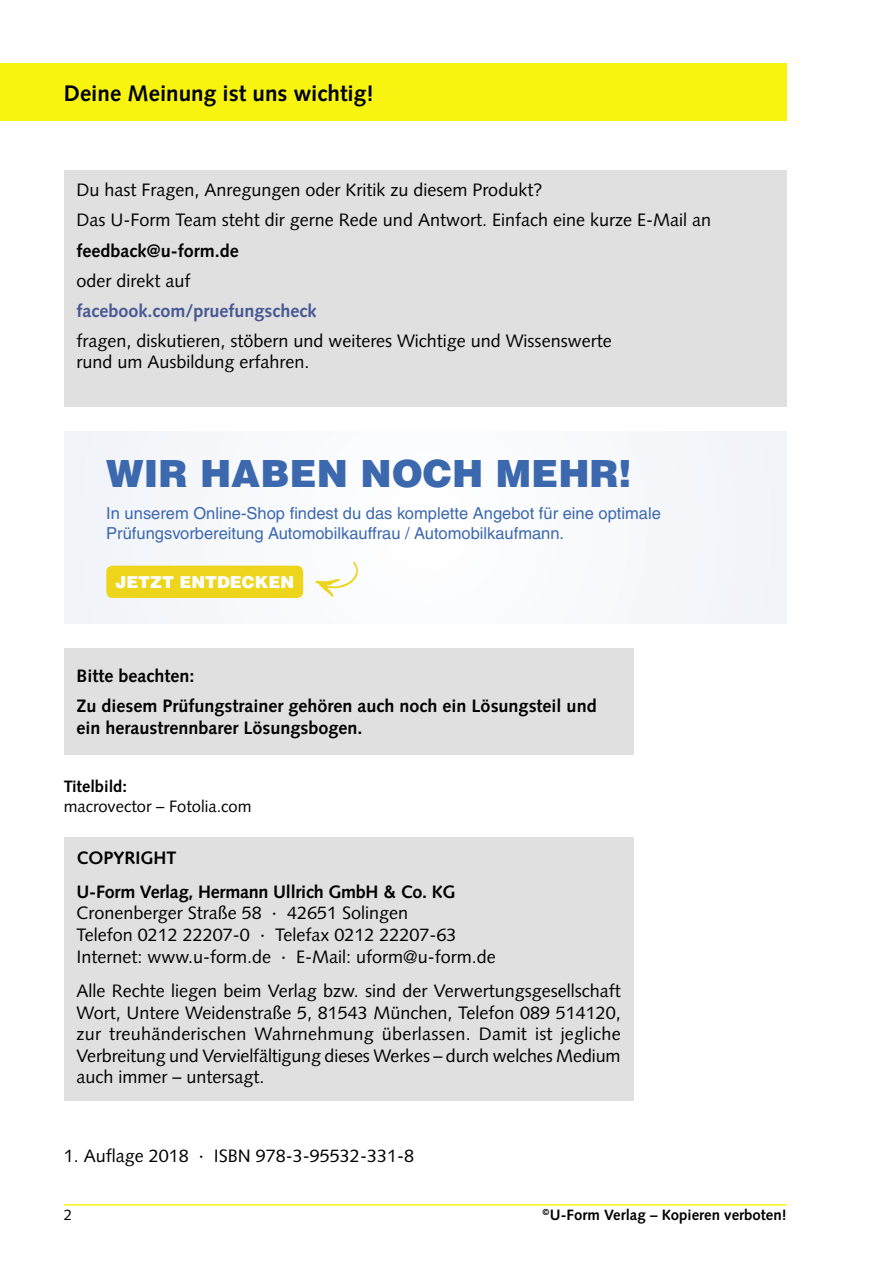
<style>
.page{position:relative;width:893px;height:1263px;background:#fff}
.page>*{position:absolute;margin:0;border:0;box-sizing:border-box;transform-origin:0 0}
.t1{font:900 37.5px "Helvetica";color:#3c68ae}
.t2{font:700 22.5px "Syntax LT Std";color:#000}
.t3{font:18px/21.6px "Syntax";color:#000}
.t4{font:700 18px/34.3px "Syntax";color:#000}
.t5{font:18px "Syntax LT Std";color:#000}
.t6{font:700 18px "Syntax";color:#465792}
.t7{font:16.5px/19.8px "Helvetica";color:#3c68ae}
.t8{font:16.5px "Syntax LT Std";color:#000}
.t9{font:900 16.5px "Helvetica";color:#fff}
.t10{font:700 16.5px "Syntax LT Std";color:#000}
.t11{font:700 15px "Syntax";color:#000}
.t12{font:15px "Syntax";color:#000}
</style>
<div class="page">
<div style="left:0;top:64px;width:787px;height:57px;background:#f7f410"></div>
<hr style="left:64px;top:1204px;width:723px;height:1px;background:#f7f410">
<div style="left:64px;top:837px;width:570px;height:264px;background:#e0e0e0"></div>
<div style="left:64px;top:170px;width:723px;height:236px;background:#e0e0e0"></div>
<div style="left:64px;top:648px;width:570px;height:106px;background:#e0e0e0"></div>
<div style="left:64px;top:431px;width:723px;height:192px;background:#f7f9fb"></div>
<div style="left:106px;top:566px;width:197px;height:32px;background:#edd51c;border-radius:6px"></div>
<svg style="left:315px;top:561px;width:43px;height:36px"></svg>
<p class="t2" style="left:64px;top:80px;width:312px">Deine Meinung ist uns wichtig!</p>
<p class="t3" style="left:77px;top:175px;width:636px;line-height:30.2px">Du hast Fragen, Anregungen oder Kritik zu diesem Produkt?<br>Das U-Form Team steht dir gerne Rede und Antwort. Einfach eine kurze E-Mail an</p>
<p class="t4" style="left:77px;top:233px;width:164px">feedback@u-form.de</p>
<p class="t3" style="left:77px;top:270px;width:115px">oder direkt auf</p>
<p class="t6" style="left:77px;top:300px;width:241px">facebook.com/pruefungscheck</p>
<p class="t3" style="left:77px;top:330px;width:537px">fragen, diskutieren, stöbern und weiteres Wichtige und Wissenswerte rund um Ausbildung erfahren.</p>
<h1 class="t1" style="left:106px;top:449px;width:526px">WIR HABEN NOCH MEHR!</h1>
<p class="t7" style="left:106px;top:504px;width:556px">In unserem Online-Shop findest du das komplette Angebot für eine optimale<br>Prüfungsvorbereitung Automobilkauffrau / Automobilkaufmann.</p>
<p class="t9" style="left:115px;top:571px;width:180px">JETZT ENTDECKEN</p>
<p class="t4" style="left:77px;top:661px;width:522px;line-height:30.2px">Bitte beachten:<br>Zu diesem Prüfungstrainer gehören auch noch ein Lösungsteil und</p>
<p class="t4" style="left:77px;top:711px;width:288px">ein heraustrennbarer Lösungsbogen.</p>
<p class="t10" style="left:64px;top:777px;width:65px">Titelbild:</p>
<p class="t8" style="left:64px;top:797px;width:189px">macrovector – Fotolia.com</p>
<p class="t4" style="left:77px;top:840px;width:380px">COPYRIGHT<br>U-Form Verlag, Hermann Ullrich GmbH &amp; Co. KG</p>
<p class="t3" style="left:77px;top:902px;width:421px">Cronenberger Straße 58 · 42651 Solingen<br>Telefon 0212 22207-0 · Telefax 0212 22207-63<br>Internet: www.u-form.de · E-Mail: uform@u-form.de</p>
<p class="t3" style="left:77px;top:980px;width:546px;text-align:justify">Alle Rechte liegen beim Verlag bzw. sind der Verwertungsgesellschaft Wort, Untere Weidenstraße 5, 81543 München, Telefon 089 514120, zur treuhänderischen Wahrnehmung überlassen. Damit ist jegliche Verbreitung und Vervielfältigung dieses Werkes – durch welches Medium auch immer – untersagt.</p>
<p class="t5" style="left:64px;top:1145px;width:352px">1. Auflage 2018 · ISBN 978-3-95532-331-8</p>
<p class="t12" style="left:64px;top:1206px;width:10px">2</p>
<p class="t11" style="left:542px;top:1207px;width:246px"><sup>©</sup>U-Form Verlag – Kopieren verboten!</p>
</div>
